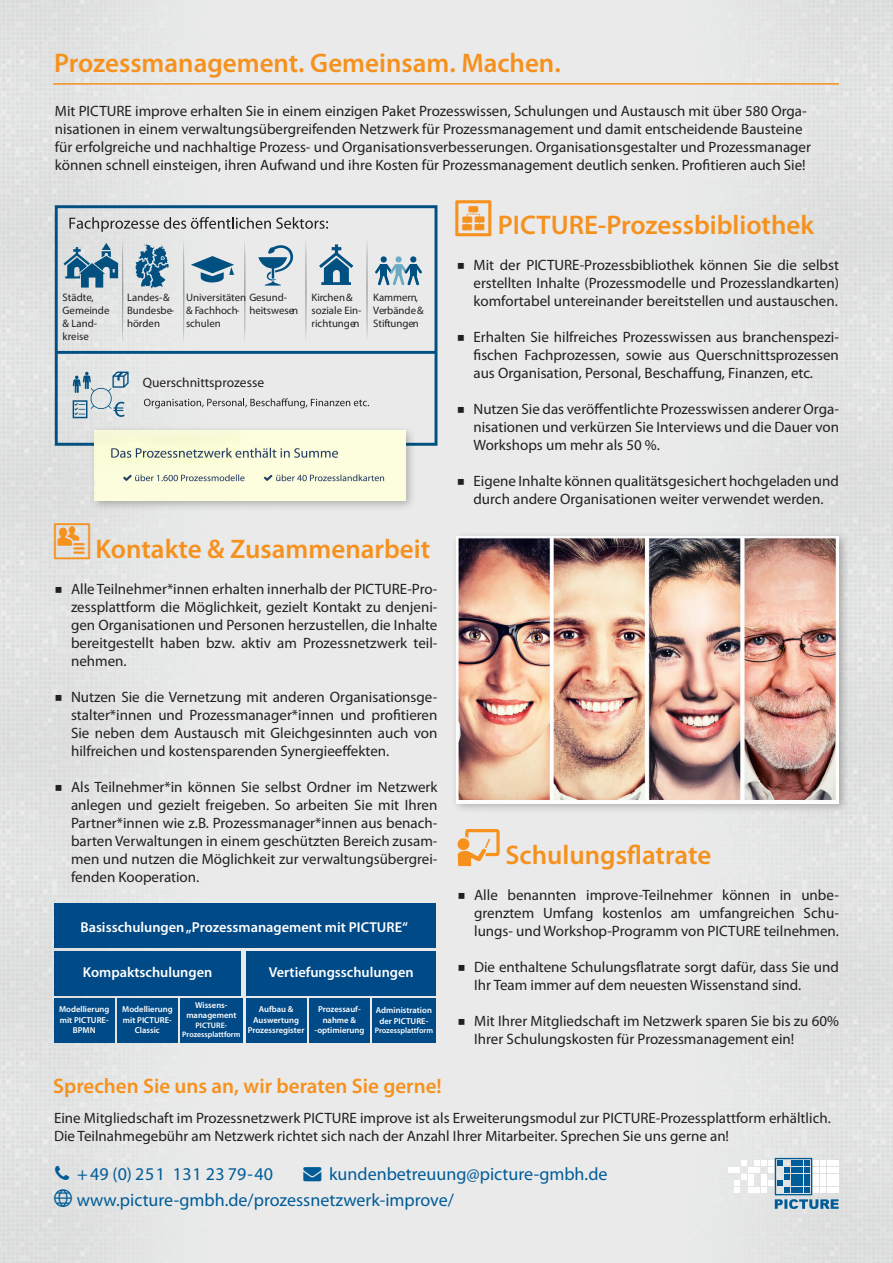
<style>
.page{position:relative;width:893px;height:1263px;background:#fff}
.page>*{position:absolute;margin:0;border:0;box-sizing:border-box;transform-origin:0 0}
.orangene_Überschrift{font:600 27px "Myriad Pro";color:#f6911e}
.Vorteile-orangene_Überschrift{font:600 21px "Myriad Pro";color:#f6911e}
.t1{font:18px "Myriad Pro";color:#005c98}
.t2{font:18px "Myriad Pro";letter-spacing:.03em;color:#005c98}
.Fließtext{font:15px/18px "Myriad Pro";color:#231f20;text-align:justify}
.t3{font:600 14.4px "Myriad Pro";color:#fff}
.t4{font:13.5px "Myriad Pro";color:#231f20}
.t5{font:10.8px/12.9px "Myriad Pro";color:#231f20}
.t6{font:600 8.55px/10.4px "Myriad Pro";color:#fff;text-align:center}
.t7{font:600 7.95px/9.4px "Myriad Pro";color:#fff;text-align:center}
.s1{font-family:"Montserrat"}
</style>
<div class="page">
<img style="left:0;top:0;width:893px;height:1263px">
<svg style="left:728px;top:1158px;width:111px;height:51px"></svg>
<div style="left:452px;top:531px;width:398px;height:283px;background:#231f20;opacity:.3"></div>
<img style="left:456px;top:536px;width:383px;height:267px">
<hr style="left:53px;top:83px;width:786px;height:2px;background:#f6911e">
<svg style="left:458px;top:829px;width:42px;height:37px;background:#eec597"></svg>
<div style="left:54px;top:903px;width:382px;height:45px;background:#004a87"></div>
<div style="left:117px;top:998px;width:60px;height:45px;background:#004a87"></div>
<div style="left:55px;top:998px;width:60px;height:45px;background:#004a87"></div>
<div style="left:55px;top:951px;width:186px;height:44px;background:#004a87"></div>
<div style="left:246px;top:951px;width:190px;height:44px;background:#004a87"></div>
<div style="left:372px;top:998px;width:64px;height:45px;background:#004a87"></div>
<div style="left:309px;top:998px;width:60px;height:45px;background:#004a87"></div>
<div style="left:180px;top:998px;width:63px;height:45px;background:#004a87"></div>
<div style="left:246px;top:998px;width:60px;height:45px;background:#004a87"></div>
<svg style="left:55px;top:205px;width:382px;height:241px;background:#d6dbde"></svg>
<svg style="left:63px;top:240px;width:61px;height:103px;background:#bac9d0"></svg>
<svg style="left:135px;top:243px;width:34px;height:45px;background:#6b96b0"></svg>
<svg style="left:191px;top:256px;width:43px;height:26px"></svg>
<svg style="left:258px;top:245px;width:35px;height:41px"></svg>
<svg style="left:319px;top:244px;width:34px;height:41px"></svg>
<div style="left:381px;top:256px;width:6px;height:7px;background:#005081;border-radius:50%"></div>
<div style="left:396px;top:256px;width:6px;height:7px;background:#6bacc4;border-radius:50%"></div>
<div style="left:410px;top:256px;width:6px;height:7px;background:#005081;border-radius:50%"></div>
<svg style="left:375px;top:264px;width:47px;height:21px"></svg>
<div style="left:90px;top:425px;width:326px;height:86px;background:#231f20;opacity:.3"></div>
<img style="left:95px;top:431px;width:310px;height:70px">
<svg style="left:55px;top:1165px;width:14px;height:14px"></svg>
<svg style="left:54px;top:1189px;width:18px;height:18px"></svg>
<svg style="left:455px;top:199px;width:36px;height:37px"></svg>
<svg style="left:54px;top:523px;width:36px;height:36px"></svg>
<p class="orangene_Überschrift" style="left:54px;top:46px;width:508px">Prozessmanagement. Gemeinsam. Machen.</p>
<p class="Fließtext" style="left:55px;top:102px;width:758px;text-align:left">Mit PICTURE improve erhalten Sie in einem einzigen Paket Prozesswissen, Schulungen und Austausch mit über 580 Orga&shy;nisationen in einem verwaltungsübergreifenden Netzwerk für Prozessmanagement und damit entscheidende Bausteine für erfolgreiche und nachhaltige Prozess- und Organisationsverbesserungen. Organisationsgestalter und Prozessmanager können schnell einsteigen, ihren Aufwand und ihre Kosten für Prozessmanagement deutlich senken. Profitieren auch Sie!</p>
<p class="t5" style="left:63px;top:291px;width:48px">Städte,<br>Gemeinde &amp; Land&shy;kreise</p>
<p class="t5" style="left:127px;top:291px;width:49px">Landes- &amp;<br>Bundesbe&shy;hörden</p>
<p class="t5" style="left:186px;top:291px;width:103px">Universitäten Gesund-&amp; Fachhoch-<br>schulen</p>
<p class="t5" style="left:249px;top:304px;width:50px">heitswesen</p>
<p class="t5" style="left:312px;top:291px;width:52px">Kirchen &amp; soziale Ein&shy;richtungen</p>
<p class="t5" style="left:373px;top:291px;width:52px">Kammern,<br>Verbände &amp;<br>Stiftungen</p>
<p class="t4" style="left:143px;top:374px;width:123px">Querschnittsprozesse</p>
<p class="orangene_Überschrift" style="left:95px;top:532px;width:336px">Kontakte &amp; Zusammenarbeit</p>
<p class="Fließtext" style="left:71px;top:580px;width:368px;text-indent:-17px"><span class="s1">■</span> Alle Teilnehmer*innen erhalten innerhalb der PICTURE-Pro&shy;zessplattform die Möglichkeit, gezielt Kontakt zu denjeni&shy;gen Organisationen und Personen herzustellen, die Inhalte bereitgestellt haben bzw. aktiv am Prozessnetzwerk teil&shy;nehmen.</p>
<p class="Fließtext" style="left:71px;top:688px;width:368px;text-indent:-17px"><span class="s1">■</span> Nutzen Sie die Vernetzung mit anderen Organisationsge&shy;stalter*innen und Prozessmanager*innen und profitieren Sie neben dem Austausch mit Gleichgesinnten auch von hilfreichen und kostensparenden Synergieeffekten.</p>
<p class="Fließtext" style="left:71px;top:778px;width:368px;text-indent:-17px"><span class="s1">■</span> Als Teilnehmer*in können Sie selbst Ordner im Netzwerk anlegen und gezielt freigeben. So arbeiten Sie mit Ihren Partner*innen wie z.B. Prozessmanager*innen aus benach&shy;barten Verwaltungen in einem geschützten Bereich zusam&shy;men und nutzen die Möglichkeit zur verwaltungsübergrei&shy;fenden Kooperation.</p>
<p class="t3" style="left:80px;top:918px;width:329px">Basisschulungen „Prozessmanagement mit PICTURE“</p>
<p class="t3" style="left:83px;top:963px;width:131px">Kompaktschulungen</p>
<p class="t3" style="left:269px;top:963px;width:147px">Vertiefungsschulungen</p>
<p class="t6" style="left:195px;top:999px;width:34px">Wissens-</p>
<p class="t6" style="left:186px;top:1010px;width:52px">management</p>
<p class="t7" style="left:182px;top:1020px;width:60px">PICTURE-<br>Prozessplattform</p>
<p class="t6" style="left:59px;top:1004px;width:52px">Modellierung mit PICTURE-<br>BPMN</p>
<p class="t6" style="left:259px;top:1004px;width:36px">Aufbau &amp;</p>
<p class="t6" style="left:314px;top:1004px;width:51px">Prozessauf&shy;nahme &amp; -optimierung</p>
<p class="t6" style="left:376px;top:1005px;width:58px">Administration der PICTURE-</p>
<p class="t6" style="left:122px;top:1004px;width:52px">Modellierung mit PICTURE-<br>Classic</p>
<p class="t6" style="left:253px;top:1014px;width:47px">Auswertung</p>
<p class="t6" style="left:248px;top:1024px;width:58px">Prozessregister</p>
<p class="t7" style="left:375px;top:1025px;width:60px">Prozessplattform</p>
<p class="Vorteile-orangene_Überschrift" style="left:53px;top:1072px;width:390px">Sprechen Sie uns an, wir beraten Sie gerne!</p>
<p class="orangene_Überschrift" style="left:498px;top:208px;width:318px">PICTURE-Prozessbibliothek</p>
<p class="Fließtext" style="left:473px;top:256px;width:367px;text-indent:-17px"><span class="s1">■</span> Mit der PICTURE-Prozessbibliothek können Sie die selbst erstellten Inhalte (Prozessmodelle und Prozesslandkarten) komfortabel untereinander bereitstellen und austauschen.</p>
<p class="Fließtext" style="left:473px;top:328px;width:367px;text-indent:-17px"><span class="s1">■</span> Erhalten Sie hilfreiches Prozesswissen aus branchenspezi&shy;fischen Fachprozessen, sowie aus Querschnittsprozessen aus Organisation, Personal, Beschaffung, Finanzen, etc.</p>
<p class="Fließtext" style="left:473px;top:400px;width:367px;text-indent:-17px"><span class="s1">■</span> Nutzen Sie das veröffentlichte Prozesswissen anderer Orga&shy;nisationen und verkürzen Sie Interviews und die Dauer von Workshops um mehr als 50 %.</p>
<p class="Fließtext" style="left:456px;top:472px;width:384px;text-align:center"><span class="s1">■</span> Eigene Inhalte können qualitätsgesichert hochgeladen und durch andere Organisationen weiter verwendet werden.</p>
<p class="orangene_Überschrift" style="left:505px;top:838px;width:207px">Schulungsflatrate</p>
<p class="Fließtext" style="left:474px;top:886px;width:366px;text-indent:-17px"><span class="s1">■</span> Alle benannten improve-Teilnehmer können in unbe&shy;grenztem Umfang kostenlos am umfangreichen Schu&shy;lungs- und Workshop-Programm von PICTURE teilnehmen.</p>
<p class="Fließtext" style="left:474px;top:958px;width:366px;text-indent:-17px"><span class="s1">■</span> Die enthaltene Schulungsflatrate sorgt dafür, dass Sie und<br>Ihr Team immer auf dem neuesten Wissenstand sind.</p>
<p class="Fließtext" style="left:474px;top:1012px;width:366px;text-indent:-17px"><span class="s1">■</span> Mit Ihrer Mitgliedschaft im Netzwerk sparen Sie bis zu 60%<br>Ihrer Schulungskosten für Prozessmanagement ein!</p>
<p class="Fließtext" style="left:54px;top:1109px;width:778px">Eine Mitgliedschaft im Prozessnetzwerk PICTURE improve ist als Erweiterungsmodul zur PICTURE-Prozessplattform erhältlich.<br>Die Teilnahmegebühr am Netzwerk richtet sich nach der Anzahl Ihrer Mitarbeiter. Sprechen Sie uns gerne an!</p>
<p class="t1" style="left:303px;top:1162px;width:306px">→ kundenbetreuung@picture-gmbh.de</p>
<p class="t2" style="left:77px;top:1162px;width:197px">+49 (0) 251 131 23 79-40</p>
<p class="t1" style="left:77px;top:1189px;width:379px">www.picture-gmbh.de/prozessnetzwerk-improve/</p>
</div>
